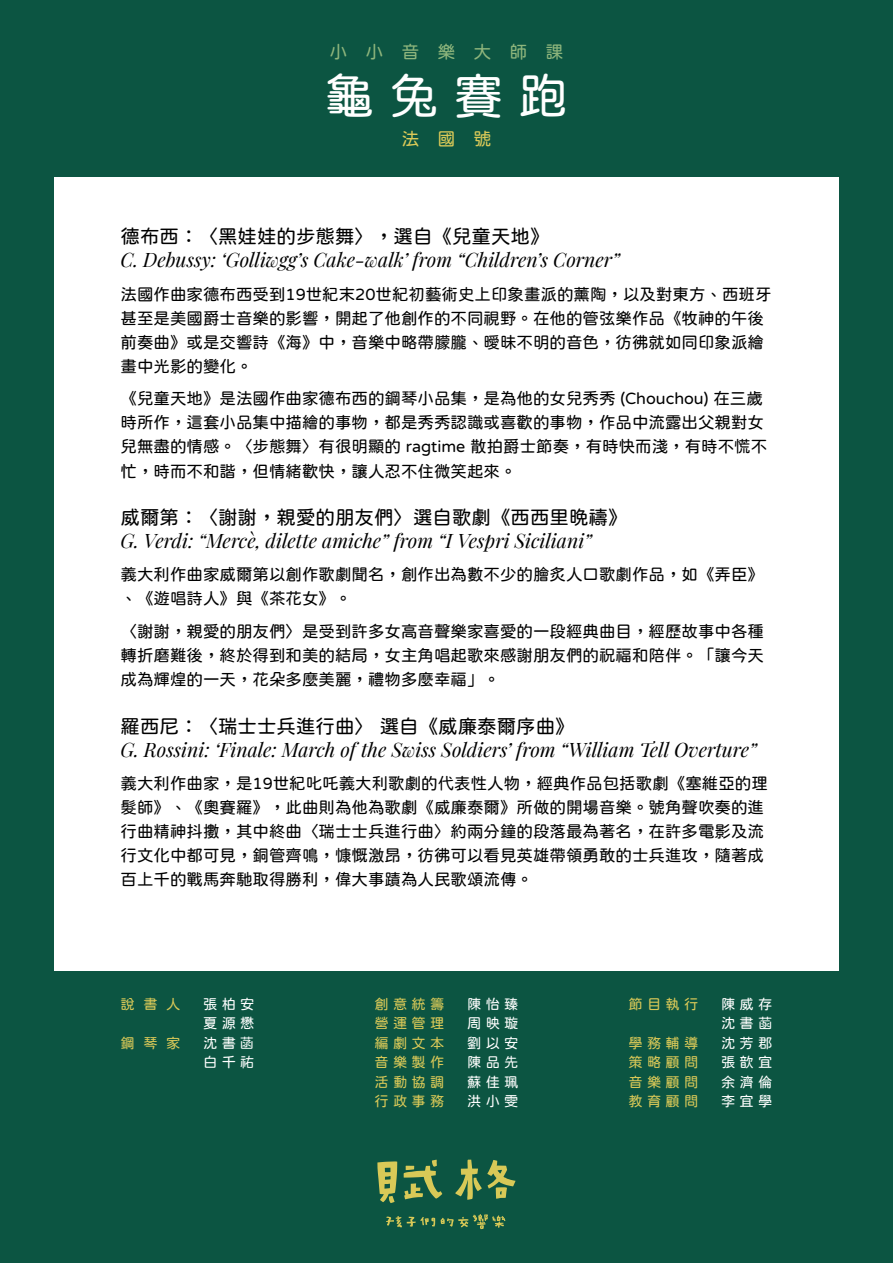
<style>
.page{position:relative;width:893px;height:1263px;background:#0c5542}
.page>*{position:absolute;margin:0;border:0;box-sizing:border-box;transform-origin:0 0}
.t1{font:49.5px "jf openhuninn 2.0";color:#fff}
.t2{font:italic 19.5px "Playfair Display";color:#000}
.t3{font:19.5px "jf openhuninn 2.0";color:#000}
.t4{font:18px "jf openhuninn 2.0";letter-spacing:1em;color:#8eb57c}
.t5{font:18px "jf openhuninn 2.0";color:#dac958}
.t6{font:16.5px/24px "jf openhuninn 2.0";color:#000}
.t7{font:14.25px "jf openhuninn 2.0";letter-spacing:.3em;color:#dac958}
.t8{font:14.25px/19.5px "jf openhuninn 2.0";letter-spacing:.3em;color:#fff}
.s1{font-family:"Hira Maru Pro W4";font-size:13.5px}
</style>
<div class="page">
<div style="left:54px;top:177px;width:785px;height:793px;background:#fff"></div>
<svg style="left:386px;top:1216px;width:49px;height:11px"></svg>
<svg style="left:441px;top:1214px;width:64px;height:15px"></svg>
<svg style="left:455px;top:1160px;width:61px;height:40px"></svg>
<svg style="left:377px;top:1161px;width:20px;height:42px"></svg>
<svg style="left:404px;top:1159px;width:38px;height:40px"></svg>
<p class="t4" style="left:329px;top:40px;width:236px">小小音樂大師課</p>
<h1 class="t1" style="left:325px;top:63px;width:244px">龜兔賽跑</h1>
<p class="t5" style="left:401px;top:127px;width:91px">法國號</p>
<p class="t3" style="left:121px;top:224px;width:430px">德布西：〈黑娃娃的步態舞〉，選自《兒童天地》</p>
<p class="t2" style="left:121px;top:245px;width:501px">C. Debussy: ‘Golliwgg’s Cake-walk’ from “Children’s Corner”</p>
<p class="t6" style="left:121px;top:282px;width:652px">法國作曲家德布西受到19世紀末20世紀初藝術史上印象畫派的薰陶，以及對東方、西班牙甚至是美國爵士音樂的影響，開起了他創作的不同視野。在他的管弦樂作品《牧神的午後前奏曲》或是交響詩《海》中，音樂中略帶朦朧、曖昧不明的音色，彷彿就如同印象派繪畫中光影的變化。</p>
<p class="t6" style="left:121px;top:386px;width:648px">《兒童天地》是法國作曲家德布西的鋼琴小品集，是為他的女兒秀秀 (Chouchou) 在三歲時所作，這套小品集中描繪的事物，都是秀秀認識或喜歡的事物，作品中流露出父親對女兒無盡的情感。〈步態舞〉有很明顯的 ragtime 散拍爵士節奏，有時快而淺，有時不慌不忙，時而不和諧，但情緒歡快，讓人忍不住微笑起來。</p>
<p class="t3" style="left:121px;top:504px;width:508px">威爾第：〈謝謝，親愛的朋友們〉選自歌劇《西西里晚禱》</p>
<p class="t2" style="left:121px;top:525px;width:473px">G. Verdi: “Mercè, dilette amiche” from “I Vespri Siciliani”</p>
<p class="t6" style="left:121px;top:562px;width:645px">義大利作曲家威爾第以創作歌劇聞名，創作出為數不少的膾炙人口歌劇作品，如《弄臣》、《遊唱詩人》與《茶花女》。</p>
<p class="t6" style="left:121px;top:619px;width:645px;text-align:justify">〈謝謝，親愛的朋友們〉是受到許多女高音聲樂家喜愛的一段經典曲目，經歷故事中各種轉折磨難後，終於得到和美的結局，女主角唱起歌來感謝朋友們的祝福和陪伴。「讓今天成為輝煌的一天，花朵多麼美麗，禮物多麼幸福」。</p>
<p class="t3" style="left:121px;top:713px;width:456px">羅西尼：〈瑞士士兵進行曲〉 選自《威廉泰爾序曲》</p>
<p class="t2" style="left:121px;top:734px;width:638px">G. Rossini: ‘Finale: March of the Swiss Soldiers’ from “William Tell Overture”</p>
<p class="t6" style="left:121px;top:771px;width:649px">義大利作曲家，是19世紀叱吒義大利歌劇的代表性人物，經典作品包括歌劇《塞維亞的理髮師》、《奧賽羅》，此曲則為他為歌劇《威廉泰爾》所做的開場音樂。號角聲吹奏的進行曲精神抖擻，其中終曲〈瑞士士兵進行曲〉約兩分鐘的段落最為著名，在許多電影及流行文化中都可見，銅管齊鳴，慷慨激昂，彷彿可以看見英雄帶領勇敢的士兵進攻，隨著成百上千的戰馬奔馳取得勝利，偉大事蹟為人民歌頌流傳。</p>
<p class="t7" style="left:121px;top:995px;width:61px">說書人</p>
<p class="t8" style="left:203px;top:994px;width:53px">張柏安夏源懋</p>
<p class="t7" style="left:121px;top:1033px;width:61px">鋼琴家</p>
<p class="t8" style="left:203px;top:1033px;width:53px">沈書<span class="s1">菡</span>白千祐</p>
<p class="t7" style="left:374px;top:995px;width:71px">創意統籌</p>
<p class="t8" style="left:467px;top:994px;width:53px">陳怡臻</p>
<p class="t7" style="left:374px;top:1014px;width:71px">營運管理</p>
<p class="t8" style="left:467px;top:1013px;width:53px">周映璇</p>
<p class="t7" style="left:374px;top:1033px;width:71px">編劇文本</p>
<p class="t8" style="left:467px;top:1033px;width:53px">劉以安</p>
<p class="t7" style="left:374px;top:1053px;width:71px">音樂製作</p>
<p class="t8" style="left:467px;top:1052px;width:53px">陳品先</p>
<p class="t7" style="left:374px;top:1072px;width:71px">活動協調</p>
<p class="t8" style="left:467px;top:1072px;width:53px">蘇佳珮</p>
<p class="t7" style="left:374px;top:1092px;width:71px">行政事務</p>
<p class="t8" style="left:467px;top:1091px;width:53px">洪小雯</p>
<p class="t7" style="left:628px;top:994px;width:71px">節目執行</p>
<p class="t8" style="left:721px;top:994px;width:53px">陳威存沈書菡</p>
<p class="t7" style="left:628px;top:1033px;width:71px">學務輔導</p>
<p class="t8" style="left:721px;top:1033px;width:53px">沈芳郡</p>
<p class="t7" style="left:628px;top:1053px;width:71px">策略顧問</p>
<p class="t8" style="left:721px;top:1052px;width:53px">張歆宜</p>
<p class="t7" style="left:628px;top:1072px;width:71px">音樂顧問</p>
<p class="t8" style="left:721px;top:1072px;width:53px">余濟倫</p>
<p class="t7" style="left:628px;top:1092px;width:71px">教育顧問</p>
<p class="t8" style="left:721px;top:1091px;width:53px">李宜學</p>
</div>
